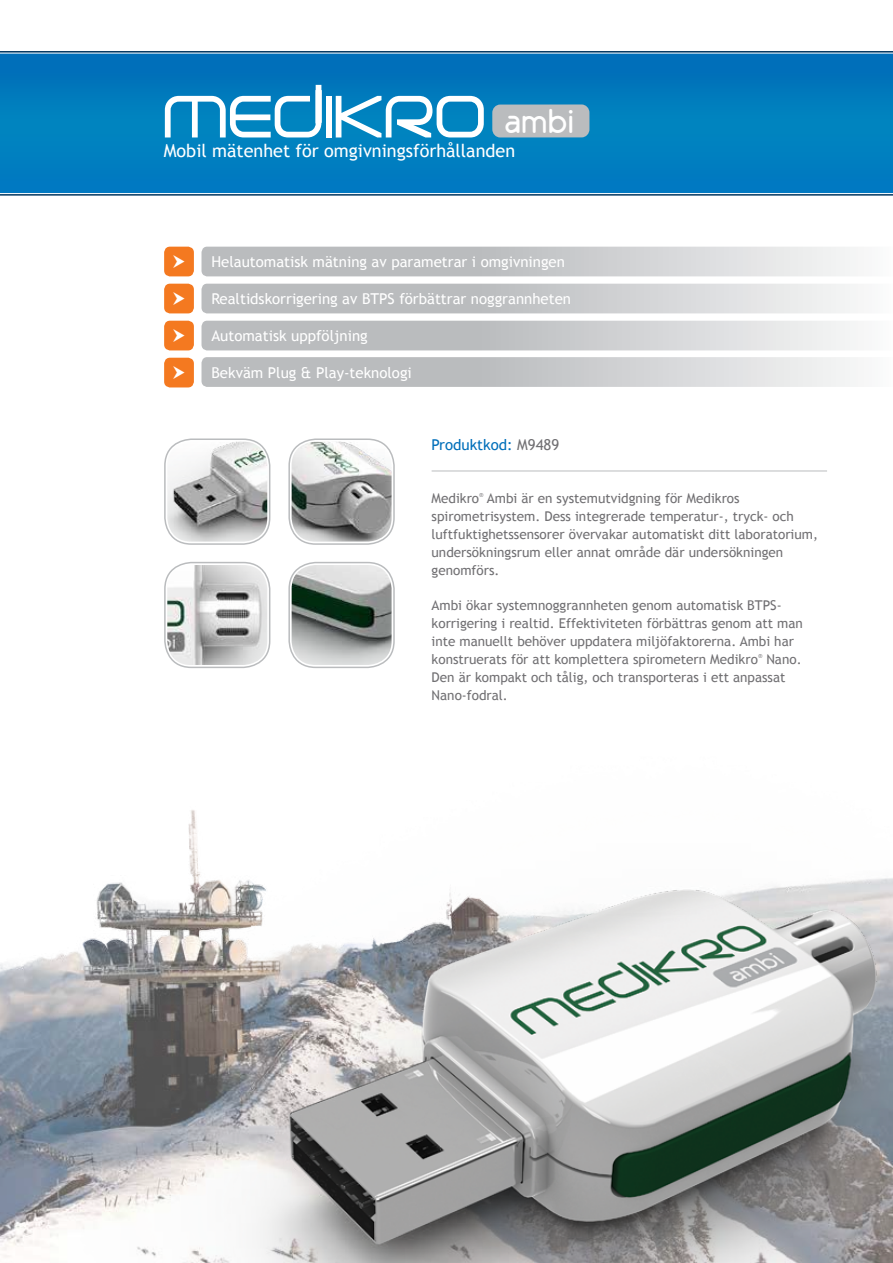
<style>
.page{position:relative;width:893px;height:1263px;background:#fff}
.page>*{position:absolute;margin:0;border:0;box-sizing:border-box;transform-origin:0 0}
.t1{font:34.5px "AR Techni";color:#fff}
.t2{font:18px "Trebuchet MS";color:#fff}
.t3{font:15px "Trebuchet MS";color:#fff}
.t4{font:15px "Trebuchet MS";color:#006fba}
.t5{font:13.5px/18px "Trebuchet MS";color:#717073}
.t6{font:6px "Trebuchet MS";color:#717073}
.s1{color:#717073}
</style>
<div class="page">
<img style="left:0;top:810px;width:893px;height:453px">
<div style="left:164px;top:438px;width:106px;height:107px;border:2px solid #babcbe;border-radius:27px"></div>
<div style="left:288px;top:438px;width:107px;height:107px;border:2px solid #babcbe;border-radius:27px"></div>
<img style="left:292px;top:442px;width:100px;height:100px">
<img style="left:167px;top:442px;width:100px;height:100px">
<img style="left:167px;top:565px;width:100px;height:100px">
<div style="left:164px;top:562px;width:106px;height:106px;border:2px solid #babcbe;border-radius:27px"></div>
<svg style="left:201px;top:247px;width:655px;height:29px;background:#caccce"></svg>
<svg style="left:201px;top:284px;width:655px;height:29px;background:#caccce"></svg>
<svg style="left:201px;top:321px;width:655px;height:29px;background:#caccce"></svg>
<svg style="left:201px;top:357px;width:655px;height:30px;background:#cbccce"></svg>
<div style="left:164px;top:247px;width:30px;height:29px;background:#f47920;border-radius:6px"></div>
<div style="left:164px;top:284px;width:30px;height:29px;background:#f47920;border-radius:6px"></div>
<div style="left:164px;top:321px;width:30px;height:29px;background:#f47920;border-radius:6px"></div>
<div style="left:164px;top:358px;width:30px;height:29px;background:#f47920;border-radius:6px"></div>
<div style="left:288px;top:562px;width:107px;height:106px;border:2px solid #babcbe;border-radius:27px"></div>
<img style="left:292px;top:565px;width:100px;height:100px">
<svg style="left:0;top:51px;width:893px;height:145px;background:#057bbd"></svg>
<svg style="left:165px;top:85px;width:156px;height:52px"></svg>
<div style="left:326px;top:96px;width:5px;height:41px;background:#fff"></div>
<svg style="left:336px;top:96px;width:148px;height:41px"></svg>
<div style="left:492px;top:104px;width:97px;height:33px;background:#babcbe;border-radius:8px"></div>
<hr style="left:432px;top:471px;width:395px;height:1px;background:#babcbe">
<h1 class="t1" style="left:504px;top:100px;width:71px">ambi</h1>
<h2 class="t2" style="left:164px;top:140px;width:353px">Mobil mätenhet för omgivningsförhållanden</h2>
<p class="t3" style="left:211px;top:253px;width:355px">Helautomatisk mätning av parametrar i omgivningen</p>
<p class="t3" style="left:211px;top:290px;width:361px">Realtidskorrigering av BTPS förbättrar noggrannheten</p>
<p class="t3" style="left:211px;top:327px;width:158px">Automatisk uppföljning</p>
<p class="t3" style="left:211px;top:363px;width:202px">Bekväm Plug &amp; Play-teknologi</p>
<p class="t4" style="left:432px;top:435px;width:129px">Produktkod: <span class="s1">M9489</span></p>
<p class="t5" style="left:432px;top:489px;width:388px;text-indent:55px">Ambi är en systemutvidgning för Medikros spirometrisystem. Dess integrerade temperatur-, tryck- och luftfuktighetssensorer övervakar automatiskt ditt laboratorium, undersökningsrum eller annat område där undersökningen genomförs.</p>
<p class="t5" style="left:432px;top:596px;width:373px">Ambi ökar systemnoggrannheten genom automatisk BTPS&shy;korrigering i realtid. Effektiviteten förbättras genom att man inte manuellt behöver uppdatera miljöfaktorerna. Ambi har konstruerats för att komplettera spirometern Medikro</p>
<p class="t5" style="left:432px;top:489px;width:49px">Medikro</p>
<p class="t6" style="left:479px;top:491px;width:6px">®</p>
<p class="t6" style="left:758px;top:652px;width:6px">®</p>
<p class="t5" style="left:432px;top:650px;width:372px;text-indent:335px">Nano.<br>Den är kompakt och tålig, och transporteras i ett anpassat<br>Nano-fodral.</p>
</div>
